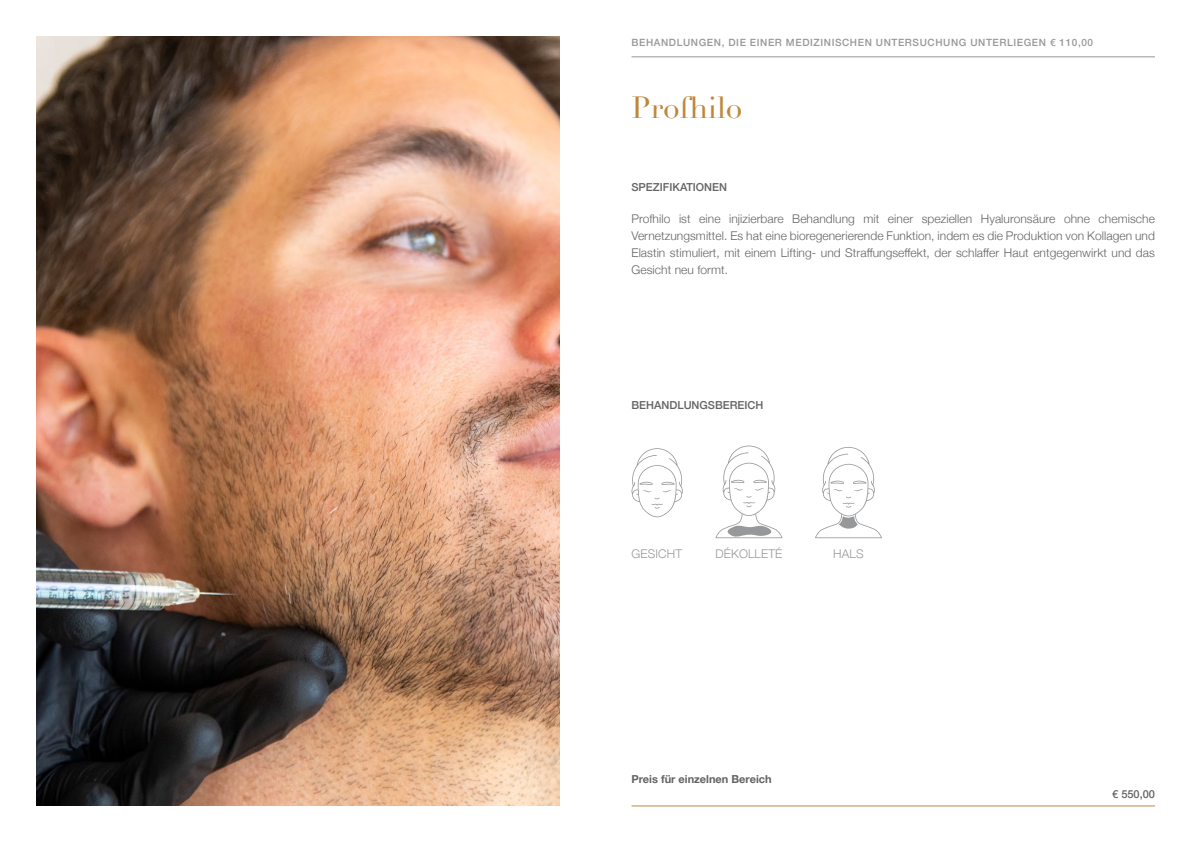
<style>
.page{position:relative;width:1191px;height:842px;background:#fff}
.page>*{position:absolute;margin:0;border:0;box-sizing:border-box;transform-origin:0 0}
.t1{font:30px "Didot";color:#bf873c}
.t2{font:300 12px/17px "Helvetica Neue";letter-spacing:.005em;color:#646363;text-align:justify}
.t3{font:300 12px "Helvetica Neue";letter-spacing:.01em;color:#97989a}
.t4{font:500 11px "Helvetica Neue";color:#646363}
.t5{font:700 11px "Helvetica Neue";color:#646363}
.t6{font:500 10px "Helvetica Neue";letter-spacing:.06em;color:#97989a}
</style>
<div class="page">
<img style="left:36px;top:36px;width:523px;height:770px">
<hr style="left:631px;top:806px;width:524px;height:1px;background:#bf873c">
<hr style="left:631px;top:57px;width:524px;height:1px;background:#97989a">
<svg style="left:631px;top:448px;width:52px;height:69px"></svg>
<svg style="left:715px;top:445px;width:67px;height:93px"></svg>
<svg style="left:815px;top:447px;width:67px;height:91px"></svg>
<p class="t6" style="left:631px;top:34px;width:463px">BEHANDLUNGEN, DIE EINER MEDIZINISCHEN UNTERSUCHUNG UNTERLIEGEN € 110,00</p>
<h1 class="t1" style="left:631px;top:89px;width:113px">Profhilo</h1>
<p class="t4" style="left:631px;top:178px;width:97px">SPEZIFIKATIONEN</p>
<p class="t2" style="left:631px;top:209px;width:525px">Profhilo ist eine injizierbare Behandlung mit einer speziellen Hyaluronsäure ohne chemische Vernetzungsmittel. Es hat eine bioregenerierende Funktion, indem es die Produktion von Kollagen und Elastin stimuliert, mit einem Lifting- und Straffungseffekt, der schlaffer Haut entgegenwirkt und das Gesicht neu formt.</p>
<p class="t4" style="left:631px;top:396px;width:133px">BEHANDLUNGSBEREICH</p>
<p class="t3" style="left:631px;top:544px;width:52px">GESICHT</p>
<p class="t3" style="left:715px;top:544px;width:68px">DÉKOLLETÉ</p>
<p class="t3" style="left:833px;top:544px;width:32px">HALS</p>
<p class="t5" style="left:631px;top:770px;width:142px">Preis für einzelnen Bereich</p>
<p class="t4" style="left:1112px;top:785px;width:44px">€ 550,00</p>
</div>
